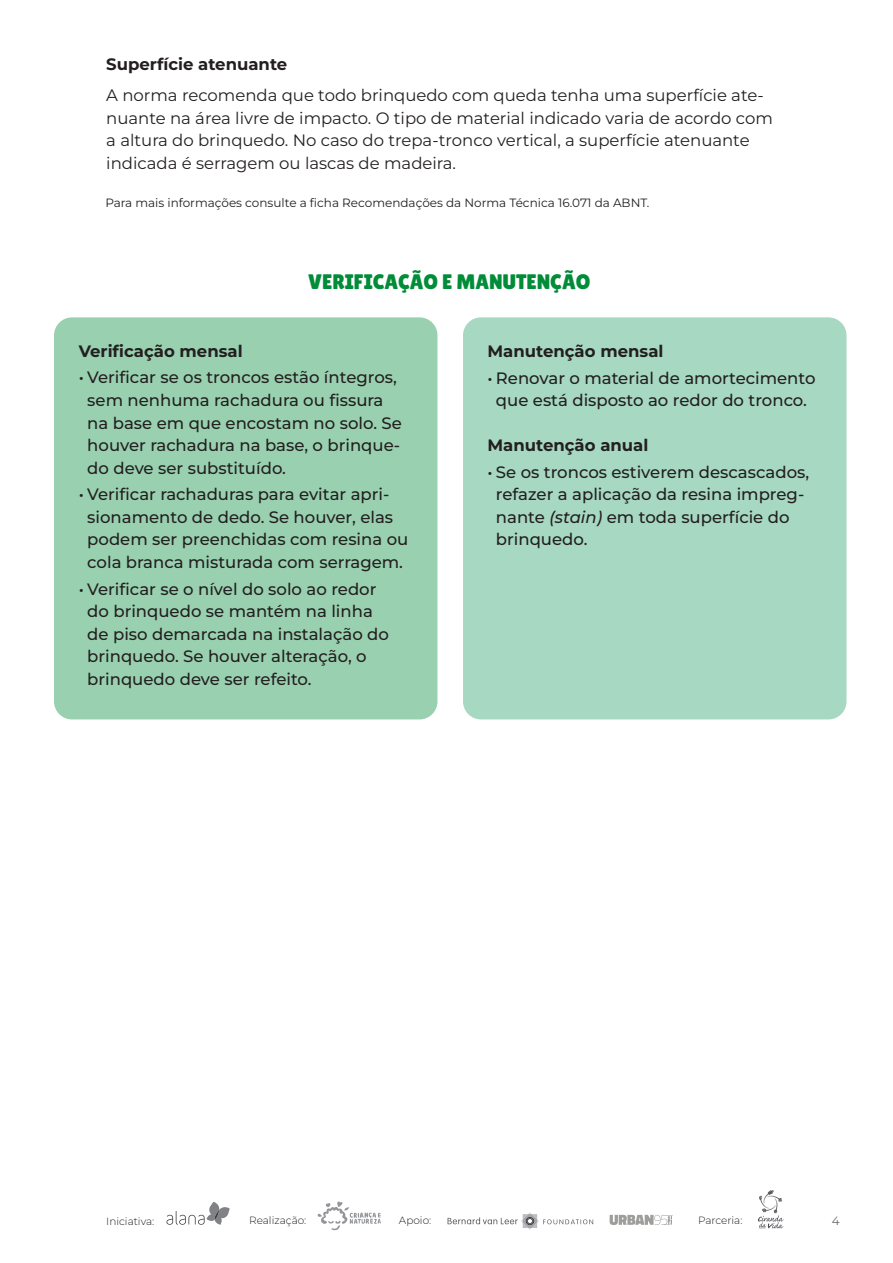
<style>
.page{position:relative;width:893px;height:1263px;background:#fff}
.page>*{position:absolute;margin:0;border:0;box-sizing:border-box;transform-origin:0 0}
.t1{font:21px "Lilita One";color:#008c38}
.t2{font:100 16.5px/22.5px "Montserrat";color:#231f20}
.t3{font:700 16.5px "Montserrat";color:#231f20}
.t4{font:100 12px "Montserrat";color:#231f20}
.t5{font:100 12px "Montserrat";color:#6c6d70}
.t6{font:300 10.5px "Montserrat";color:#231f20}
.s1{font-weight:500;font-style:italic}
</style>
<div class="page">
<svg style="left:317px;top:1201px;width:64px;height:29px"></svg>
<svg style="left:610px;top:1215px;width:63px;height:10px"></svg>
<svg style="left:448px;top:1213px;width:145px;height:17px"></svg>
<svg style="left:166px;top:1202px;width:64px;height:23px"></svg>
<img style="left:758px;top:1190px;width:26px;height:39px">
<div style="left:54px;top:317px;width:383px;height:402px;background:#99d1b0;border-radius:18px"></div>
<div style="left:463px;top:317px;width:383px;height:402px;background:#a6d8c2;border-radius:18px"></div>
<p class="t3" style="left:106px;top:53px;width:183px">Superfície atenuante</p>
<p class="t2" style="left:106px;top:83px;width:668px">A norma recomenda que todo brinquedo com queda tenha uma superfície ate&shy;nuante na área livre de impacto. O tipo de material indicado varia de acordo com a altura do brinquedo. No caso do trepa-tronco vertical, a superfície atenuante indicada é serragem ou lascas de madeira.</p>
<p class="t4" style="left:105px;top:195px;width:546px">Para mais informações consulte a ficha Recomendações da Norma Técnica 16.071 da ABNT.</p>
<p class="t1" style="left:308px;top:269px;width:284px">VERIFICAÇÃO E MANUTENÇÃO</p>
<p class="t3" style="left:79px;top:340px;width:165px">Verificação mensal</p>
<p class="t2" style="left:87px;top:366px;width:316px;text-indent:-8px">• Verificar se os troncos estão íntegros, sem nenhuma rachadura ou fissura na base em que encostam no solo. Se houver rachadura na base, o brinque&shy;do deve ser substituído.</p>
<p class="t2" style="left:87px;top:483px;width:323px;text-indent:-8px">• Verificar rachaduras para evitar apri&shy;sionamento de dedo. Se houver, elas podem ser preenchidas com resina ou cola branca misturada com serragem.</p>
<p class="t2" style="left:87px;top:577px;width:303px;text-indent:-8px">• Verificar se o nível do solo ao redor do brinquedo se mantém na linha de piso demarcada na instalação do brinquedo. Se houver alteração, o brinquedo deve ser refeito.</p>
<p class="t3" style="left:487px;top:340px;width:178px">Manutenção mensal</p>
<p class="t2" style="left:487px;top:366px;width:330px;text-align:center">• Renovar o material de amortecimento que está disposto ao redor do tronco.</p>
<p class="t3" style="left:487px;top:434px;width:162px">Manutenção anual</p>
<p class="t2" style="left:496px;top:460px;width:315px;text-indent:-8px">• Se os troncos estiverem descascados, refazer a aplicação da resina impreg&shy;nante <span class="s1">(stain)</span> em toda superfície do brinquedo.</p>
<p class="t6" style="left:106px;top:1214px;width:50px">Iniciativa:</p>
<p class="t6" style="left:249px;top:1213px;width:59px">Realização:</p>
<p class="t6" style="left:399px;top:1213px;width:34px">Apoio:</p>
<p class="t6" style="left:698px;top:1213px;width:46px">Parceria:</p>
<p class="t5" style="left:832px;top:1212px;width:9px">4</p>
</div>
